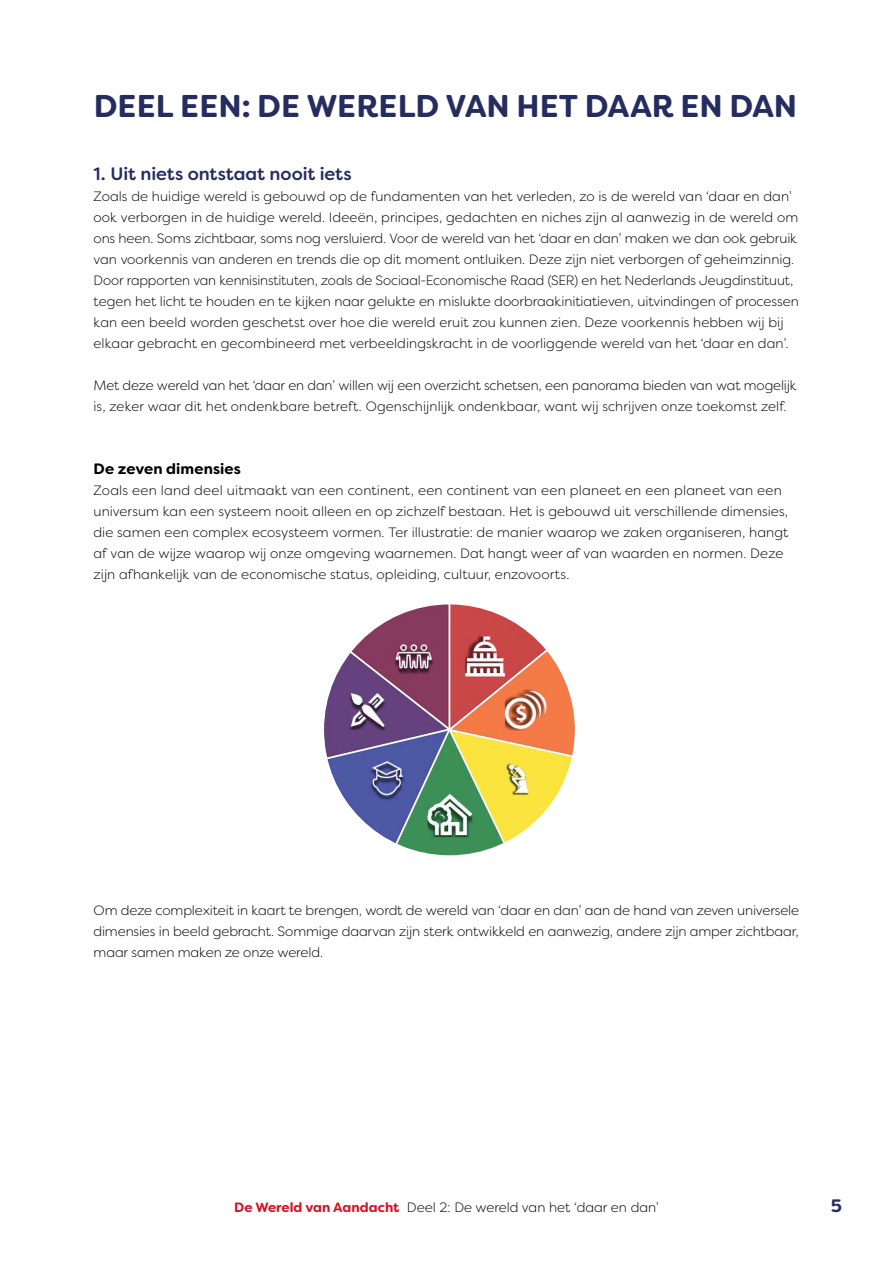
<style>
.page{position:relative;width:893px;height:1263px;background:#fff}
.page>*{position:absolute;margin:0;border:0;box-sizing:border-box;transform-origin:0 0}
.t1{font:700 31.5px "Filson Soft";letter-spacing:.005em;color:#252c60}
.t2{font:500 18px "Filson Soft";letter-spacing:-.005em;color:#252c60}
.t3{font:700 18px "Filson Soft";color:#252c60}
.t4{font:700 15px "Filson Soft";letter-spacing:.005em;color:#000}
.t5{font:300 13.5px/21px "Filson Soft";color:#000}
.s1{font-weight:700;color:#d51224}
</style>
<div class="page">
<img style="left:324px;top:604px;width:251px;height:251px;border-radius:125px">
<hr style="left:449px;top:601px;width:1px;height:128px;background:#fff">
<img style="left:324px;top:644px;width:251px;height:208px">
<h1 class="t1" style="left:94px;top:86px;width:705px">DEEL EEN: DE WERELD VAN HET DAAR EN DAN</h1>
<h4 class="t2" style="left:94px;top:162px;width:260px">1. Uit niets ontstaat nooit iets</h4>
<p class="t5" style="left:94px;top:186px;width:707px">Zoals de huidige wereld is gebouwd op de fundamenten van het verleden, zo is de wereld van ‘daar en dan’ ook verborgen in de huidige wereld. Ideeën, principes, gedachten en niches zijn al aanwezig in de wereld om ons heen. Soms zichtbaar, soms nog versluierd. Voor de wereld van het ‘daar en dan’ maken we dan ook gebruik van voorkennis van anderen en trends die op dit moment ontluiken. Deze zijn niet verborgen of geheimzinnig.<br>Door rapporten van kennisinstituten, zoals de Sociaal-Economische Raad (SER) en het Nederlands Jeugdinstituut, tegen het licht te houden en te kijken naar gelukte en mislukte doorbraakinitiatieven, uitvindingen of processen kan een beeld worden geschetst over hoe die wereld eruit zou kunnen zien. Deze voorkennis hebben wij bij elkaar gebracht en gecombineerd met verbeeldingskracht in de voorliggende wereld van het ‘daar en dan’.</p>
<p class="t5" style="left:94px;top:375px;width:705px">Met deze wereld van het ‘daar en dan’ willen wij een overzicht schetsen, een panorama bieden van wat mogelijk is, zeker waar dit het ondenkbare betreft. Ogenschijnlijk ondenkbaar, want wij schrijven onze toekomst zelf.</p>
<p class="t4" style="left:94px;top:459px;width:149px">De zeven dimensies</p>
<p class="t5" style="left:94px;top:480px;width:696px">Zoals een land deel uitmaakt van een continent, een continent van een planeet en een planeet van een universum kan een systeem nooit alleen en op zichzelf bestaan. Het is gebouwd uit verschillende dimensies, die samen een complex ecosysteem vormen. Ter illustratie: de manier waarop we zaken organiseren, hangt af van de wijze waarop wij onze omgeving waarnemen. Dat hangt weer af van waarden en normen. Deze zijn afhankelijk van de economische status, opleiding, cultuur, enzovoorts.</p>
<p class="t5" style="left:94px;top:900px;width:707px;text-align:justify">Om deze complexiteit in kaart te brengen, wordt de wereld van ‘daar en dan’ aan de hand van zeven universele dimensies in beeld gebracht. Sommige daarvan zijn sterk ontwikkeld en aanwezig, andere zijn amper zichtbaar, maar samen maken ze onze wereld.</p>
<p class="t5" style="left:234px;top:1196px;width:426px"><span class="s1">De Wereld van Aandacht</span> Deel 2: De wereld van het ‘daar en dan’</p>
<h2 class="t3" style="left:831px;top:1194px;width:13px">5</h2>
</div>
